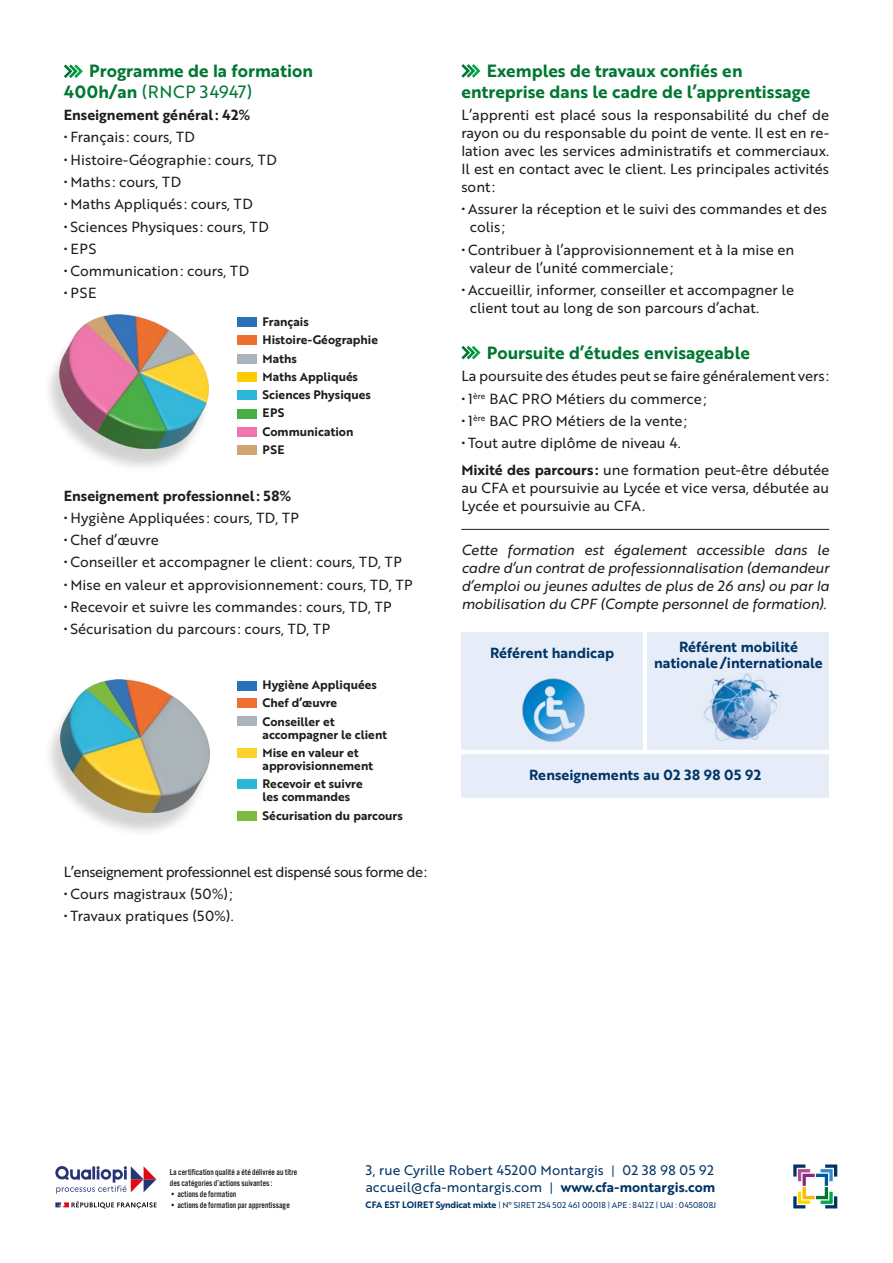
<style>
.page{position:relative;width:893px;height:1263px;background:#fff}
.page>*{position:absolute;margin:0;border:0;box-sizing:border-box;transform-origin:0 0}
.t1{font:17.25px/20.7px "Brother 1816 Bold";color:#007732}
.t2{font:17.25px "Brother 1816 Regular";letter-spacing:.04em;color:#007732}
.t3{font:14.25px/18px "Brother 1816 Regular";color:#1d1d1b}
.t4{font:14.25px/18px "Brother 1816 Regular Italic";letter-spacing:-.01em;color:#1d1d1b;text-align:justify}
.t5{font:14.25px/16.5px "Brother 1816 Bold";color:#003466;text-align:center}
.t6{font:14.25px "Brother 1816 Bold";color:#1d1d1b}
.t7{font:14.25px "Brother 1816 Regular";letter-spacing:-.035em;color:#1d1d1b}
.t8{font:13.5px/16.5px "Brother 1816 Regular";letter-spacing:.005em;color:#003466}
.t9{font:12px/18.3px "Brother 1816 Bold";color:#1d1d1b}
.t10{font:9px/10.8px "Alternate Got No 3 D";color:#1d1d1b}
.t11{font:8.25px "Brother 1816 Regular";letter-spacing:.015em;color:#003466}
.s1{font-family:"Brother 1816 Bold"}
.s2{font-family:"Brother 1816 Book"}
.s3{font-family:"Brother 1816 Bold";font-size:9px}
</style>
<div class="page">
<svg style="left:793px;top:1164px;width:44px;height:44px"></svg>
<svg style="left:55px;top:1201px;width:102px;height:7px"></svg>
<svg style="left:55px;top:1166px;width:101px;height:28px"></svg>
<div style="left:43px;top:321px;width:168px;height:152px;background:#1d1d1b;opacity:.2"></div>
<img style="left:60px;top:314px;width:149px;height:134px">
<div style="left:44px;top:685px;width:168px;height:153px;background:#1d1d1b;opacity:.2"></div>
<img style="left:60px;top:679px;width:149px;height:134px">
<div style="left:238px;top:318px;width:19px;height:9px;background:#2a72b8"></div>
<div style="left:238px;top:681px;width:19px;height:9px;background:#2772b8"></div>
<div style="left:238px;top:336px;width:19px;height:9px;background:#ee6f2e"></div>
<div style="left:238px;top:699px;width:19px;height:9px;background:#ee6f2f"></div>
<div style="left:238px;top:354px;width:19px;height:9px;background:#abb4ba"></div>
<div style="left:238px;top:717px;width:19px;height:9px;background:#abb4ba"></div>
<div style="left:238px;top:372px;width:19px;height:9px;background:#fecc00"></div>
<div style="left:238px;top:749px;width:19px;height:9px;background:#fdd22d"></div>
<div style="left:238px;top:391px;width:19px;height:9px;background:#2ab7da"></div>
<div style="left:238px;top:409px;width:19px;height:9px;background:#47ae46"></div>
<div style="left:238px;top:427px;width:19px;height:9px;background:#ee76ac"></div>
<div style="left:238px;top:446px;width:19px;height:9px;background:#d1a571"></div>
<div style="left:238px;top:780px;width:19px;height:9px;background:#2ab7da"></div>
<div style="left:238px;top:811px;width:19px;height:9px;background:#7cba3f"></div>
<svg style="left:64px;top:64px;width:19px;height:14px"></svg>
<hr style="left:461px;top:529px;width:368px;height:1px;background:#1d1d1b">
<svg style="left:461px;top:64px;width:19px;height:14px"></svg>
<svg style="left:461px;top:346px;width:19px;height:13px"></svg>
<div style="left:461px;top:632px;width:182px;height:117px;background:#e6edf9"></div>
<div style="left:461px;top:754px;width:368px;height:43px;background:#e6edf9"></div>
<div style="left:648px;top:632px;width:181px;height:117px;background:#e6edf9"></div>
<img style="left:522px;top:678px;width:63px;height:64px">
<img style="left:703px;top:673px;width:76px;height:68px">
<p class="t1" style="left:89px;top:60px;width:225px">Programme de la formation</p>
<p class="t2" style="left:64px;top:79px;width:190px"><span class="s1">400h/an</span> (RNCP 34947)</p>
<p class="t6" style="left:64px;top:104px;width:188px">Enseignement général: 42%</p>
<p class="t3" style="left:64px;top:128px;width:133px">• Français : cours, TD</p>
<p class="t3" style="left:64px;top:150px;width:215px">• Histoire-Géographie: cours, TD</p>
<p class="t3" style="left:64px;top:172px;width:119px">• Maths : cours, TD</p>
<p class="t3" style="left:64px;top:195px;width:190px">• Maths Appliqués : cours, TD</p>
<p class="t3" style="left:64px;top:217px;width:206px">• Sciences Physiques : cours, TD</p>
<p class="t3" style="left:64px;top:239px;width:34px">• EPS</p>
<p class="t3" style="left:64px;top:261px;width:187px">• Communication: cours, TD</p>
<p class="t3" style="left:64px;top:284px;width:34px">• PSE</p>
<p class="t9" style="left:263px;top:312px;width:117px">Français<br>Histoire-Géographie<br>Maths<br>Maths Appliqués<br>Sciences Physiques<br>EPS<br>Communication<br>PSE</p>
<p class="t6" style="left:64px;top:485px;width:229px">Enseignement professionnel: 58%</p>
<p class="t3" style="left:64px;top:508px;width:237px">• Hygiène Appliquées : cours, TD, TP</p>
<p class="t3" style="left:64px;top:530px;width:97px">• Chef d’œuvre</p>
<p class="t3" style="left:64px;top:553px;width:340px">• Conseiller et accompagner le client: cours, TD, TP</p>
<p class="t3" style="left:64px;top:575px;width:350px">• Mise en valeur et approvisionnement: cours, TD, TP</p>
<p class="t3" style="left:64px;top:597px;width:329px">• Recevoir et suivre les commandes : cours, TD, TP</p>
<p class="t3" style="left:64px;top:619px;width:268px">• Sécurisation du parcours : cours, TD, TP</p>
<p class="t9" style="left:263px;top:675px;width:116px">Hygiène Appliquées<br>Chef d’œuvre<br>Conseiller et</p>
<p class="t9" style="left:263px;top:725px;width:126px">accompagner le client<br>Mise en valeur et</p>
<p class="t9" style="left:263px;top:756px;width:112px">approvisionnement<br>Recevoir et suivre</p>
<p class="t9" style="left:263px;top:787px;width:142px">les commandes<br>Sécurisation du parcours</p>
<p class="t7" style="left:64px;top:861px;width:365px">L’enseignement professionnel est dispensé sous forme de:</p>
<p class="t3" style="left:64px;top:884px;width:171px">• Cours magistraux (50%);</p>
<p class="t3" style="left:64px;top:906px;width:171px">• Travaux pratiques (50%).</p>
<p class="t1" style="left:461px;top:60px;width:351px;text-indent:26px">Exemples de travaux confiés en entreprise dans le cadre de l’apprentissage</p>
<p class="t3" style="left:461px;top:106px;width:369px;text-align:justify">L’apprenti est placé sous la responsabilité du chef de rayon ou du responsable du point de vente. Il est en re&shy;lation avec les services administratifs et commerciaux.<br>Il est en contact avec le client. Les principales activités sont:</p>
<p class="t3" style="left:470px;top:200px;width:359px;text-indent:-9px">• Assurer la réception et le suivi des commandes et des colis ;</p>
<p class="t3" style="left:470px;top:240px;width:326px;text-indent:-9px">• Contribuer à l’approvisionnement et à la mise en valeur de l’unité commerciale;</p>
<p class="t3" style="left:470px;top:280px;width:326px;text-indent:-9px">• Accueillir, informer, conseiller et accompagner le client tout au long de son parcours d’achat.</p>
<p class="t1" style="left:487px;top:342px;width:265px">Poursuite d’études envisageable</p>
<p class="t3" style="left:461px;top:367px;width:369px">La poursuite des études peut se faire généralement vers :</p>
<p class="t3" style="left:461px;top:389px;width:247px">• 1<sup>ère</sup> BAC PRO Métiers du commerce;</p>
<p class="t3" style="left:461px;top:411px;width:227px">• 1<sup>ère</sup> BAC PRO Métiers de la vente;</p>
<p class="t3" style="left:461px;top:429px;width:369px;line-height:26.5px">• Tout autre diplôme de niveau 4.<br><span class="s1">Mixité des parcours :</span> une formation peut-être débutée</p>
<p class="t3" style="left:461px;top:478px;width:369px">au CFA et poursuivie au Lycée et vice versa, débutée au<br>Lycée et poursuivie au CFA.</p>
<p class="t4" style="left:461px;top:541px;width:369px">Cette formation est également accessible dans le cadre d’un contrat de professionnalisation (demandeur d’emploi ou jeunes adultes de plus de 26 ans) ou par la mobilisation du CPF (Compte personnel de formation).</p>
<p class="t5" style="left:490px;top:644px;width:126px">Référent handicap</p>
<p class="t5" style="left:654px;top:638px;width:170px">Référent mobilité nationale/internationale</p>
<p class="t5" style="left:529px;top:766px;width:234px">Renseignements au 02 38 98 05 92</p>
<p class="t10" style="left:170px;top:1167px;width:129px">La certification qualité a été délivrée au titre des catégories d’actions suivantes :</p>
<p class="t10" style="left:170px;top:1189px;width:68px">• actions de formation</p>
<p class="t10" style="left:170px;top:1200px;width:121px">• actions de formation par apprentissage</p>
<p class="t8" style="left:366px;top:1161px;width:351px">3, rue Cyrille Robert 45200 Montargis <span class="s2">|</span> 02 38 98 05 92 accueil@cfa-montargis.com <span class="s2">|</span> <span class="s1">www.cfa-montargis.com</span></p>
<p class="t11" style="left:366px;top:1199px;width:352px"><span class="s3">CFA EST LOIRET Syndicat mixte</span> <span class="s2">|</span> N° SIRET 254 502 461 00018 <span class="s2">|</span> APE : 8412Z <span class="s2">|</span> UAI : 0450808J</p>
</div>
